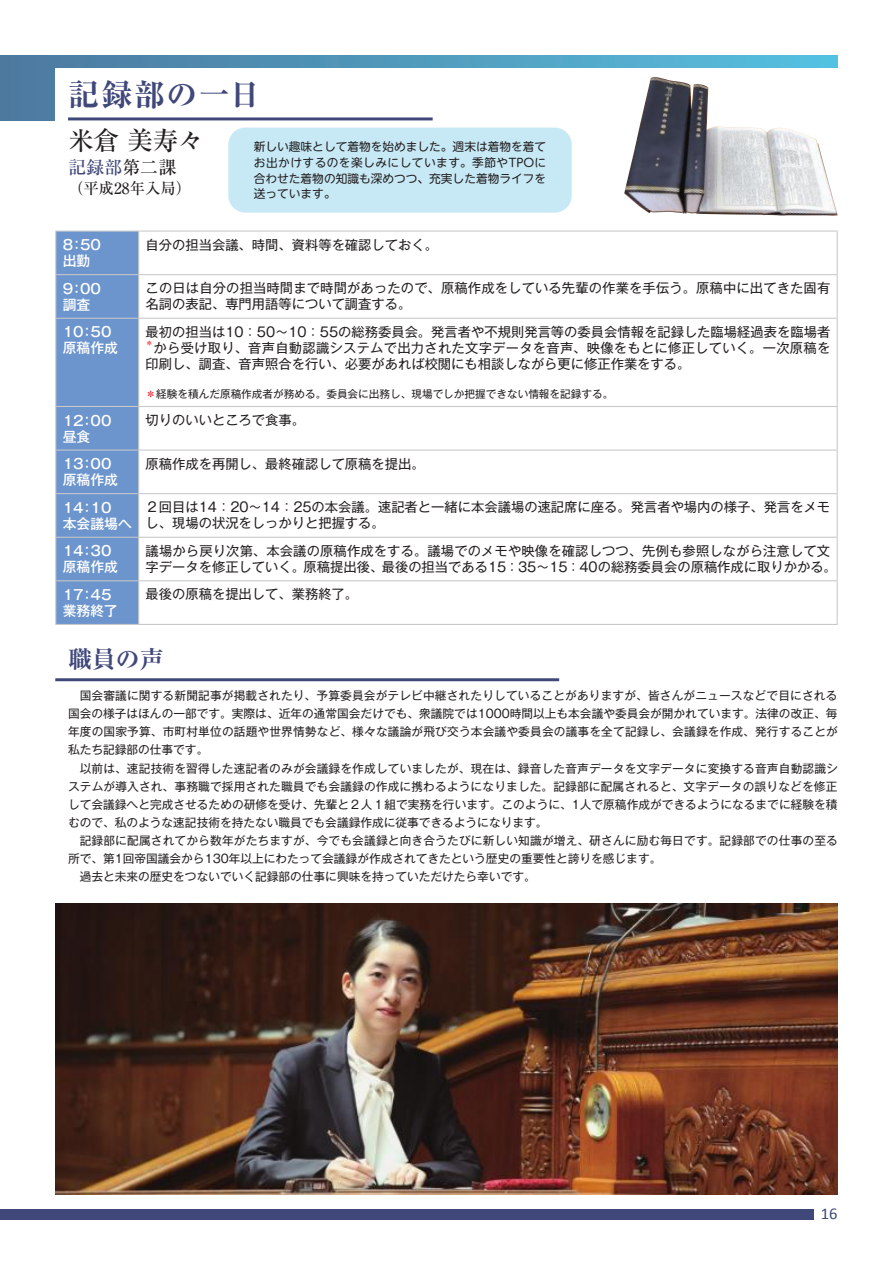
<style>
.page{position:relative;width:893px;height:1263px;background:#fff}
.page>*{position:absolute;margin:0;border:0;box-sizing:border-box;transform-origin:0 0}
.t1{font:700 expanded 30.9px "Ryumin Pr 6 N";letter-spacing:.05em;color:#40487a}
.t2{font:500 25.5px "Ryumin Pr 6 N";color:#231f20}
.t3{font:700 expanded 23.85px "Ryumin Pr 6 N";color:#40487a}
.t4{font:500 18px "Ryumin Pr 6 N";color:#40487a}
.t5{font:16.5px "Calibri";color:#40487a}
.t6{font:500 15.45px "Ryumin Pr 6 N";color:#231f20}
.t7{font:500 13.8px/15.9px "Gothic MB101 Pr 6 N";color:#fff}
.t8{font:13.35px/15.9px "Gothic MB101 Pr 6 N";color:#231f20}
.t9{font:13.35px/15.9px "Gothic MB101 Pr 6 N";letter-spacing:.02em;color:#231f20}
.t10{font:11.7px/18px "Gothic MB101 Pr 6 N";letter-spacing:.015em;color:#231f20}
.t11{font:11.7px/15.9px "UD Shin M Go Pr 6 N";color:#231f20;text-align:justify}
.t12{font:10.65px "Gothic MB101 Pr 6 N";color:#231f20}
.t13{font:7.8px "Gothic MB101 Pr 6 N";color:#ee1d23}
.s1{color:#231f20}
.s2{color:#ee1d23}
</style>
<div class="page">
<hr style="left:55px;top:678px;width:504px;height:3px;background:#40487a">
<div style="left:56px;top:232px;width:82px;height:392px;background:#6c94cd"></div>
<hr style="left:55px;top:318px;width:83px;height:1px;background:#c7c8ca">
<hr style="left:55px;top:406px;width:83px;height:1px;background:#c7c8ca">
<hr style="left:55px;top:449px;width:83px;height:2px;background:#c7c8ca">
<hr style="left:55px;top:493px;width:83px;height:1px;background:#c7c8ca">
<hr style="left:55px;top:537px;width:83px;height:1px;background:#c7c8ca">
<hr style="left:55px;top:580px;width:83px;height:1px;background:#c7c8ca">
<hr style="left:55px;top:624px;width:84px;height:1px;background:#c7c8ca">
<hr style="left:139px;top:318px;width:699px;height:1px;background:#c7c8ca">
<hr style="left:139px;top:406px;width:699px;height:1px;background:#c7c8ca">
<hr style="left:139px;top:449px;width:699px;height:2px;background:#c7c8ca">
<hr style="left:139px;top:493px;width:699px;height:1px;background:#c7c8ca">
<hr style="left:139px;top:537px;width:699px;height:1px;background:#c7c8ca">
<hr style="left:139px;top:580px;width:699px;height:1px;background:#c7c8ca">
<hr style="left:139px;top:624px;width:699px;height:1px;background:#c7c8ca">
<hr style="left:55px;top:231px;width:84px;height:1px;background:#c7c8ca">
<hr style="left:55px;top:232px;width:1px;height:42px;background:#c7c8ca">
<hr style="left:138px;top:232px;width:1px;height:42px;background:#c7c8ca">
<hr style="left:55px;top:274px;width:84px;height:1px;background:#c7c8ca">
<hr style="left:55px;top:275px;width:1px;height:43px;background:#c7c8ca">
<hr style="left:55px;top:319px;width:1px;height:87px;background:#c7c8ca">
<hr style="left:55px;top:407px;width:1px;height:42px;background:#c7c8ca">
<hr style="left:55px;top:451px;width:1px;height:42px;background:#c7c8ca">
<hr style="left:55px;top:494px;width:1px;height:43px;background:#c7c8ca">
<hr style="left:55px;top:538px;width:1px;height:42px;background:#c7c8ca">
<hr style="left:55px;top:581px;width:1px;height:43px;background:#c7c8ca">
<hr style="left:139px;top:231px;width:699px;height:1px;background:#c7c8ca">
<hr style="left:837px;top:232px;width:1px;height:42px;background:#c7c8ca">
<hr style="left:139px;top:274px;width:699px;height:1px;background:#c7c8ca">
<hr style="left:837px;top:275px;width:1px;height:43px;background:#c7c8ca">
<hr style="left:837px;top:319px;width:1px;height:87px;background:#c7c8ca">
<hr style="left:837px;top:407px;width:1px;height:42px;background:#c7c8ca">
<hr style="left:837px;top:451px;width:1px;height:42px;background:#c7c8ca">
<hr style="left:837px;top:494px;width:1px;height:43px;background:#c7c8ca">
<hr style="left:837px;top:538px;width:1px;height:42px;background:#c7c8ca">
<hr style="left:837px;top:581px;width:1px;height:43px;background:#c7c8ca">
<hr style="left:138px;top:275px;width:1px;height:43px;background:#c7c8ca">
<hr style="left:138px;top:318px;width:1px;height:88px;background:#c7c8ca">
<hr style="left:138px;top:406px;width:1px;height:44px;background:#c7c8ca">
<hr style="left:138px;top:450px;width:1px;height:44px;background:#c7c8ca">
<hr style="left:138px;top:494px;width:1px;height:43px;background:#c7c8ca">
<hr style="left:138px;top:537px;width:1px;height:44px;background:#c7c8ca">
<hr style="left:138px;top:581px;width:1px;height:43px;background:#c7c8ca">
<div style="left:0;top:1209px;width:813px;height:10px;background:#40487a"></div>
<div style="left:0;top:55px;width:838px;height:65px;background:linear-gradient(to right,#4c779d,#56c0e0)"></div>
<div style="left:55px;top:68px;width:783px;height:53px;background:#fff"></div>
<hr style="left:68px;top:117px;width:365px;height:3px;background:#40487a">
<div style="left:228px;top:128px;width:344px;height:85px;background:#c7e9f6;border-radius:17px"></div>
<img style="left:55px;top:904px;width:783px;height:291px">
<img style="left:624px;top:77px;width:214px;height:139px">
<h1 class="t1" style="left:68px;top:70px;width:194px">記録部の一日</h1>
<p class="t11" style="left:254px;top:138px;width:294px">新しい趣味として着物を始めました。週末は着物を着てお出かけするのを楽しみにしています。季節やTPOに合わせた着物の知識も深めつつ、充実した着物ライフを送っています。</p>
<h2 class="t2" style="left:68px;top:120px;width:138px">米倉 美寿々</h2>
<h3 class="t4" style="left:68px;top:153px;width:110px">記録部<span class="s1">第二課</span></h3>
<h3 class="t6" style="left:68px;top:176px;width:125px">（平成28年入局）</h3>
<p class="t7" style="left:63px;top:236px;width:40px">8：50出勤</p>
<p class="t8" style="left:146px;top:236px;width:294px">自分の担当会議、時間、資料等を確認しておく。</p>
<p class="t7" style="left:63px;top:280px;width:40px">9：00調査</p>
<p class="t8" style="left:146px;top:279px;width:686px">この日は自分の担当時間まで時間があったので、原稿作成をしている先輩の作業を手伝う。原稿中に出てきた固有名詞の表記、専門用語等について調査する。</p>
<p class="t7" style="left:63px;top:323px;width:57px">10：50原稿作成</p>
<p class="t8" style="left:146px;top:323px;width:686px">最初の担当は10：50～10：55の総務委員会。発言者や不規則発言等の委員会情報を記録した臨場経過表を臨場者</p>
<p class="t13" style="left:146px;top:337px;width:9px">＊</p>
<p class="t9" style="left:146px;top:339px;width:686px;text-indent:8px">から受け取り、音声自動認識システムで出力された文字データを音声、映像をもとに修正していく。一次原稿を印刷し、調査、音声照合を行い、必要があれば校閲にも相談しながら更に修正作業をする。</p>
<p class="t12" style="left:146px;top:385px;width:469px"><span class="s2">＊</span>経験を積んだ原稿作成者が務める。委員会に出務し、現場でしか把握できない情報を記録する。</p>
<p class="t7" style="left:63px;top:412px;width:50px">12：00昼食</p>
<p class="t8" style="left:146px;top:411px;width:161px">切りのいいところで食事。</p>
<p class="t7" style="left:63px;top:455px;width:57px">13：00原稿作成</p>
<p class="t8" style="left:146px;top:455px;width:281px">原稿作成を再開し、最終確認して原稿を提出。</p>
<p class="t7" style="left:63px;top:499px;width:71px">14：10<br>本会議場へ</p>
<p class="t8" style="left:146px;top:498px;width:686px">２回目は14：20～14：25の本会議。速記者と一緒に本会議場の速記席に座る。発言者や場内の様子、発言をメモし、現場の状況をしっかりと把握する。</p>
<p class="t7" style="left:63px;top:542px;width:57px">14：30原稿作成</p>
<p class="t8" style="left:146px;top:542px;width:693px">議場から戻り次第、本会議の原稿作成をする。議場でのメモや映像を確認しつつ、先例も参照しながら注意して文字データを修正していく。原稿提出後、最後の担当である15：35～15：40の総務委員会の原稿作成に取りかかる。</p>
<p class="t7" style="left:63px;top:586px;width:57px">17：45業務終了</p>
<p class="t8" style="left:146px;top:585px;width:214px">最後の原稿を提出して、業務終了。</p>
<h3 class="t3" style="left:68px;top:640px;width:97px">職員の声</h3>
<p class="t10" style="left:68px;top:686px;width:771px">　国会審議に関する新聞記事が掲載されたり、予算委員会がテレビ中継されたりしていることがありますが、皆さんがニュースなどで目にされる国会の様子はほんの一部です。実際は、近年の通常国会だけでも、衆議院では1000時間以上も本会議や委員会が開かれています。法律の改正、毎年度の国家予算、市町村単位の話題や世界情勢など、様々な議論が飛び交う本会議や委員会の議事を全て記録し、会議録を作成、発行することが私たち記録部の仕事です。<br>　以前は、速記技術を習得した速記者のみが会議録を作成していましたが、現在は、録音した音声データを文字データに変換する音声自動認識システムが導入され、事務職で採用された職員でも会議録の作成に携わるようになりました。記録部に配属されると、文字データの誤りなどを修正して会議録へと完成させるための研修を受け、先輩と２人１組で実務を行います。このように、1人で原稿作成ができるようになるまでに経験を積むので、私のような速記技術を持たない職員でも会議録作成に従事できるようになります。<br>　記録部に配属されてから数年がたちますが、今でも会議録と向き合うたびに新しい知識が増え、研さんに励む毎日です。記録部での仕事の至る所で、第1回帝国議会から130年以上にわたって会議録が作成されてきたという歴史の重要性と誇りを感じます。<br>　過去と未来の歴史をつないでいく記録部の仕事に興味を持っていただけたら幸いです。</p>
<h3 class="t5" style="left:821px;top:1203px;width:18px">16</h3>
</div>
